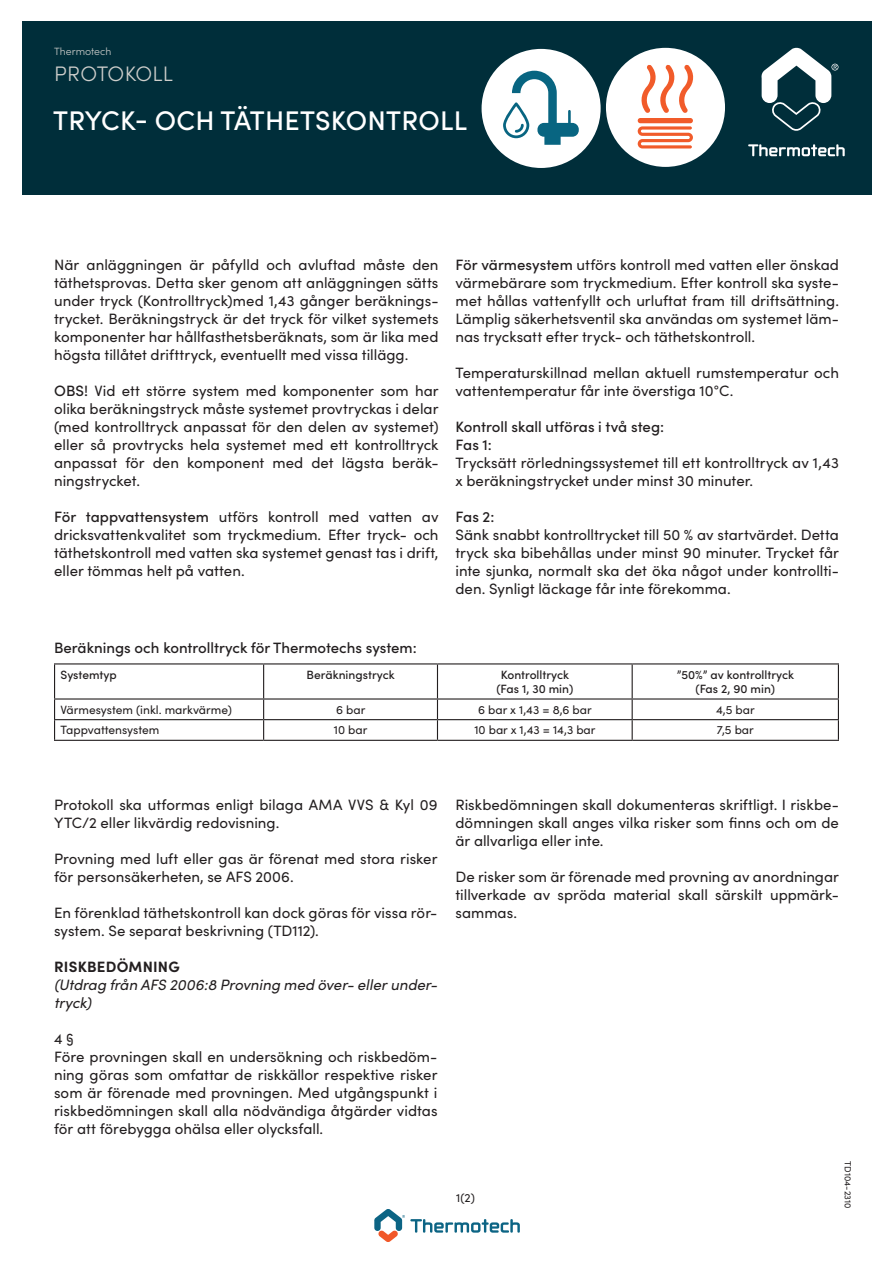
<style>
.page{position:relative;width:893px;height:1263px;background:#fff}
.page>*{position:absolute;margin:0;border:0;box-sizing:border-box;transform-origin:0 0}
.t1{font:500 27px "Sofia Pro";letter-spacing:.01em;color:#fff}
.t2{font:300 21px "Sofia Pro";letter-spacing:.01em;color:#cececb}
.t3{font:15px/18px "Sofia Pro";color:#231f20;text-align:justify}
.t4{font:500 15px/18px "Sofia Pro";color:#231f20}
.t5{font:italic 15px/18px "Sofia Pro";color:#231f20}
.t6{font:700 15px "Sofia Pro";letter-spacing:.015em;color:#231f20}
.t7{font:12px "Sofia Pro";color:#231f20}
.t8{font:500 12px/14.4px "Sofia Pro";color:#231f20;text-align:center}
.t9{font:300 10.5px "Sofia Pro";color:#cececb}
.t10{font:9px "Sofia Pro";color:#231f20}
.s1{font-weight:500}
</style>
<div class="page">
<div style="left:22px;top:21px;width:850px;height:174px;background:#002e3a"></div>
<svg style="left:748px;top:144px;width:97px;height:12px"></svg>
<svg style="left:761px;top:48px;width:77px;height:83px"></svg>
<div style="left:606px;top:48px;width:119px;height:119px;background:#fff;border-radius:50%"></div>
<svg style="left:641px;top:65px;width:52px;height:48px"></svg>
<svg style="left:638px;top:126px;width:55px;height:22px"></svg>
<div style="left:638px;top:118px;width:55px;height:5px;background:#f15b2a;border-radius:3px"></div>
<svg style="left:374px;top:1209px;width:146px;height:33px"></svg>
<hr style="left:54px;top:663px;width:210px;height:1px;background:#231f20">
<hr style="left:54px;top:664px;width:1px;height:34px;background:#231f20">
<hr style="left:264px;top:663px;width:173px;height:1px;background:#231f20">
<hr style="left:263px;top:664px;width:1px;height:34px;background:#231f20">
<hr style="left:437px;top:663px;width:195px;height:1px;background:#231f20">
<hr style="left:437px;top:664px;width:1px;height:34px;background:#231f20">
<hr style="left:632px;top:663px;width:207px;height:1px;background:#231f20">
<hr style="left:632px;top:664px;width:1px;height:34px;background:#231f20">
<hr style="left:838px;top:664px;width:1px;height:34px;background:#231f20">
<hr style="left:54px;top:698px;width:210px;height:1px;background:#231f20">
<hr style="left:264px;top:698px;width:173px;height:1px;background:#231f20">
<hr style="left:437px;top:698px;width:195px;height:1px;background:#231f20">
<hr style="left:632px;top:698px;width:207px;height:1px;background:#231f20">
<hr style="left:54px;top:719px;width:210px;height:1px;background:#231f20">
<svg style="left:54px;top:699px;width:1px;height:41px"></svg>
<hr style="left:264px;top:719px;width:173px;height:1px;background:#231f20">
<svg style="left:263px;top:699px;width:1px;height:41px"></svg>
<hr style="left:437px;top:719px;width:195px;height:1px;background:#231f20">
<svg style="left:437px;top:699px;width:1px;height:41px"></svg>
<hr style="left:632px;top:719px;width:207px;height:1px;background:#231f20">
<svg style="left:632px;top:699px;width:1px;height:41px"></svg>
<svg style="left:838px;top:699px;width:1px;height:41px"></svg>
<hr style="left:54px;top:740px;width:210px;height:1px;background:#231f20">
<hr style="left:264px;top:740px;width:173px;height:1px;background:#231f20">
<hr style="left:437px;top:740px;width:195px;height:1px;background:#231f20">
<hr style="left:632px;top:740px;width:207px;height:1px;background:#231f20">
<div style="left:482px;top:49px;width:119px;height:119px;background:#fff;border-radius:50%"></div>
<svg style="left:503px;top:71px;width:76px;height:74px"></svg>
<p class="t9" style="left:54px;top:44px;width:59px">Thermotech</p>
<h2 class="t2" style="left:54px;top:58px;width:120px">PROTOKOLL</h2>
<h1 class="t1" style="left:53px;top:101px;width:415px">TRYCK- OCH TÄTHETSKONTROLL</h1>
<p class="t3" style="left:54px;top:255px;width:386px">När anläggningen är påfylld och avluftad måste den täthetsprovas. Detta sker genom att anläggningen sätts under tryck (Kontrolltryck)med 1,43 gånger beräknings&shy;trycket. Beräkningstryck är det tryck för vilket systemets komponenter har hållfasthetsberäknats, som är lika med högsta tillåtet drifttryck, eventuellt med vissa tillägg.</p>
<p class="t3" style="left:54px;top:381px;width:386px"><span class="s1">OBS!</span> Vid ett större system med komponenter som har olika beräkningstryck måste systemet provtryckas i delar (med kontrolltryck anpassat för den delen av systemet) eller så provtrycks hela systemet med ett kontrolltryck anpassat för den komponent med det lägsta beräk&shy;ningstrycket.</p>
<p class="t3" style="left:54px;top:507px;width:386px"><span class="s1">För tappvattensystem</span> utförs kontroll med vatten av dricksvattenkvalitet som tryckmedium. Efter tryck- och täthetskontroll med vatten ska systemet genast tas i drift, eller tömmas helt på vatten.</p>
<p class="t3" style="left:455px;top:255px;width:385px"><span class="s1">För värmesystem</span> utförs kontroll med vatten eller önskad värmebärare som tryckmedium. Efter kontroll ska syste&shy;met hållas vattenfyllt och urluftat fram till driftsättning.<br>Lämplig säkerhetsventil ska användas om systemet läm&shy;nas trycksatt efter tryck- och täthetskontroll.</p>
<p class="t3" style="left:455px;top:363px;width:385px">Temperaturskillnad mellan aktuell rumstemperatur och vattentemperatur får inte överstiga 10°C.</p>
<p class="t4" style="left:455px;top:417px;width:210px">Kontroll skall utföras i två steg:<br>Fas 1:</p>
<p class="t3" style="left:455px;top:453px;width:385px">Trycksätt rörledningssystemet till ett kontrolltryck av 1,43 x beräkningstrycket under minst 30 minuter.</p>
<p class="t4" style="left:455px;top:507px;width:40px">Fas 2:</p>
<p class="t3" style="left:455px;top:525px;width:385px">Sänk snabbt kontrolltrycket till 50 % av startvärdet. Detta tryck ska bibehållas under minst 90 minuter. Trycket får inte sjunka, normalt ska det öka något under kontrollti&shy;den. Synligt läckage får inte förekomma.</p>
<p class="t4" style="left:54px;top:638px;width:364px">Beräknings och kontrolltryck för Thermotechs system:</p>
<p class="t8" style="left:61px;top:666px;width:58px">Systemtyp</p>
<p class="t8" style="left:307px;top:666px;width:90px">Beräkningstryck</p>
<p class="t8" style="left:496px;top:666px;width:79px">Kontrolltryck (Fas 1, 30 min)</p>
<p class="t8" style="left:677px;top:666px;width:119px">”50%” av kontrolltryck (Fas 2, 90 min)</p>
<p class="t7" style="left:61px;top:701px;width:173px">Värmesystem (inkl. markvärme)</p>
<p class="t7" style="left:336px;top:701px;width:31px">6 bar</p>
<p class="t7" style="left:478px;top:701px;width:115px">6 bar x 1,43 = 8,6 bar</p>
<p class="t7" style="left:716px;top:701px;width:40px">4,5 bar</p>
<p class="t7" style="left:61px;top:721px;width:100px">Tappvattensystem</p>
<p class="t7" style="left:334px;top:721px;width:35px">10 bar</p>
<p class="t7" style="left:474px;top:721px;width:123px">10 bar x 1,43 = 14,3 bar</p>
<p class="t7" style="left:717px;top:721px;width:38px">7,5 bar</p>
<p class="t3" style="left:54px;top:795px;width:385px">Protokoll ska utformas enligt bilaga AMA VVS &amp; Kyl 09<br>YTC/2 eller likvärdig redovisning.</p>
<p class="t3" style="left:54px;top:849px;width:385px">Provning med luft eller gas är förenat med stora risker för personsäkerheten, se AFS 2006.</p>
<p class="t3" style="left:54px;top:903px;width:385px">En förenklad täthetskontroll kan dock göras för vissa rör&shy;system. Se separat beskrivning (TD112).</p>
<p class="t6" style="left:54px;top:955px;width:127px">RISKBEDÖMNING</p>
<p class="t5" style="left:54px;top:975px;width:385px">(Utdrag från AFS 2006:8 Provning med över- eller under&shy;tryck)</p>
<p class="t3" style="left:54px;top:1029px;width:385px;text-align:left">4 §<br>Före provningen skall en undersökning och riskbedöm&shy;ning göras som omfattar de riskkällor respektive risker som är förenade med provningen. Med utgångspunkt i riskbedömningen skall alla nödvändiga åtgärder vidtas för att förebygga ohälsa eller olycksfall.</p>
<p class="t3" style="left:455px;top:795px;width:385px">Riskbedömningen skall dokumenteras skriftligt. I riskbe&shy;dömningen skall anges vilka risker som finns och om de är allvarliga eller inte.</p>
<p class="t3" style="left:455px;top:867px;width:385px">De risker som är förenade med provning av anordningar tillverkade av spröda material skall särskilt uppmärk&shy;sammas.</p>
<p class="t7" style="left:456px;top:1189px;width:20px">1(2)</p>
<p class="t10" style="left:855px;top:1161px;width:48px;rotate:90deg">TD104-2310</p>
</div>
